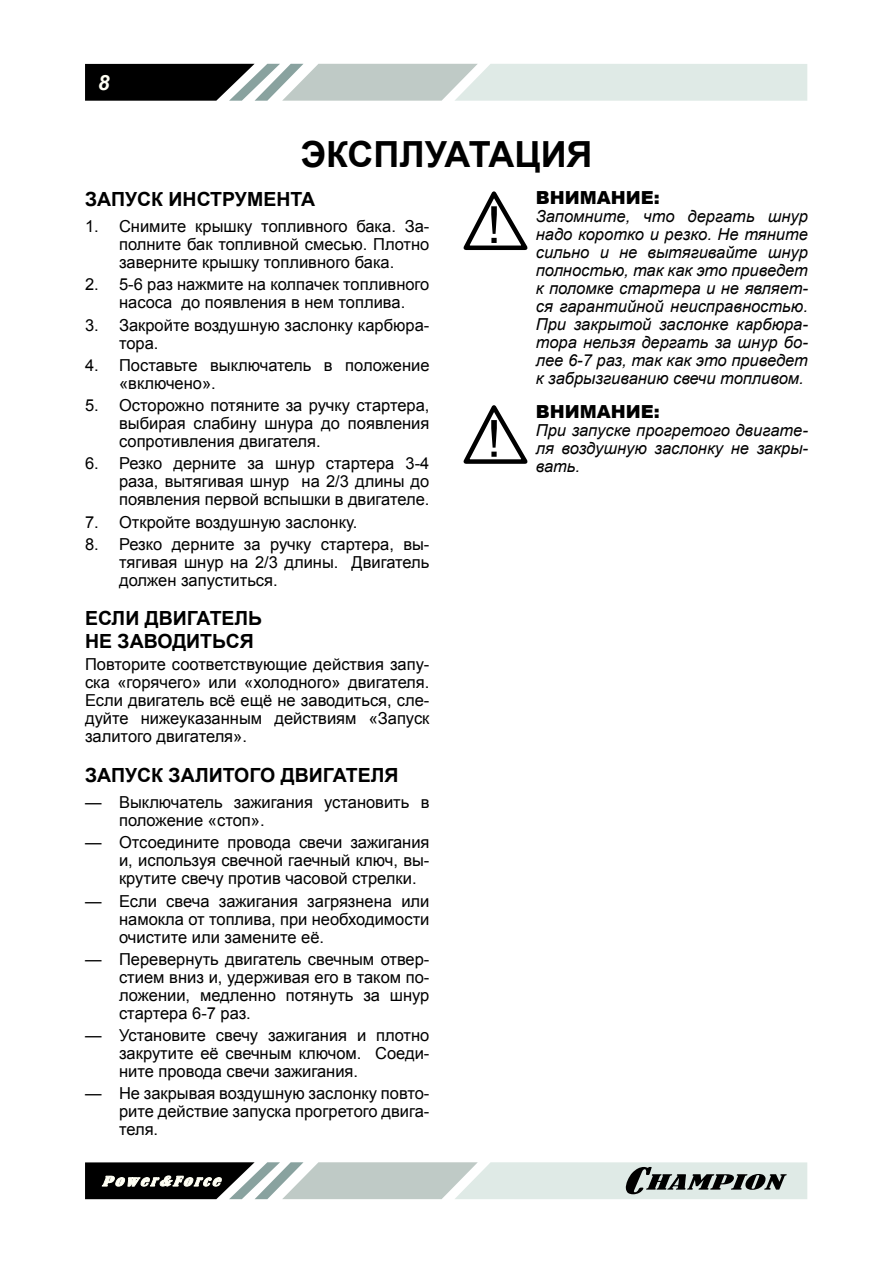
<style>
.page{position:relative;width:893px;height:1263px;background:#fff}
.page>*{position:absolute;margin:0;border:0;box-sizing:border-box;transform-origin:0 0}
.t1{font:700 36px "Arial";color:#000}
.t2{font:italic 700 21px "Arial";color:#fffff4}
.t3{font:700 19.5px/22.5px "Arial";color:#000}
.t4{font:900 18px "Arial";color:#000}
.t5{font:16.5px/18px "Arial";color:#000;text-align:justify}
.t6{font:italic 16.5px/18px "Arial";color:#000;text-align:justify}
</style>
<div class="page">
<svg style="left:85px;top:64px;width:722px;height:37px;background:#a9b1ae"></svg>
<svg style="left:85px;top:1162px;width:722px;height:37px;background:#a3aaa7"></svg>
<svg style="left:463px;top:191px;width:65px;height:59px"></svg>
<svg style="left:463px;top:405px;width:65px;height:59px"></svg>
<p class="t2" style="left:98px;top:70px;width:13px">8</p>
<h1 class="t1" style="left:301px;top:130px;width:293px">ЭКСПЛУАТАЦИЯ</h1>
<p class="t3" style="left:85px;top:188px;width:232px">ЗАПУСК ИНСТРУМЕНТА</p>
<p class="t5" style="left:119px;top:217px;width:312px;text-indent:-34px">1. Снимите крышку топливного бака. За&shy;полните бак топливной смесью. Плотно заверните крышку топливного бака.</p>
<p class="t5" style="left:85px;top:276px;width:346px;text-align:center">2. 5-6 раз нажмите на колпачек топливного насоса до появления в нем топлива.</p>
<p class="t5" style="left:119px;top:316px;width:312px;text-indent:-34px">3. Закройте воздушную заслонку карбюра&shy;тора.</p>
<p class="t5" style="left:119px;top:356px;width:312px;text-indent:-34px">4. Поставьте выключатель в положение «включено».</p>
<p class="t5" style="left:119px;top:396px;width:312px;text-indent:-34px">5. Осторожно потяните за ручку стартера, выбирая слабину шнура до появления сопротивления двигателя.</p>
<p class="t5" style="left:119px;top:455px;width:312px;text-indent:-34px">6. Резко дерните за шнур стартера 3-4 раза, вытягивая шнур на 2/3 длины до появления первой вспышки в двигателе.</p>
<p class="t5" style="left:85px;top:513px;width:274px">7. Откройте воздушную заслонку.</p>
<p class="t5" style="left:119px;top:535px;width:312px;text-indent:-34px">8. Резко дерните за ручку стартера, вы&shy;тягивая шнур на 2/3 длины. Двигатель должен запуститься.</p>
<p class="t3" style="left:85px;top:608px;width:179px">ЕСЛИ ДВИГАТЕЛЬ<br>НЕ ЗАВОДИТЬСЯ</p>
<p class="t5" style="left:85px;top:655px;width:346px">Повторите соответствующие действия запу&shy;ска «горячего» или «холодного» двигателя.<br>Если двигатель всё ещё не заводиться, сле&shy;дуйте нижеуказанным действиям «Запуск залитого двигателя».</p>
<p class="t3" style="left:85px;top:764px;width:315px">ЗАПУСК ЗАЛИТОГО ДВИГАТЕЛЯ</p>
<p class="t5" style="left:119px;top:793px;width:312px;text-indent:-34px">— Выключатель зажигания установить в положение «стоп».</p>
<p class="t5" style="left:119px;top:834px;width:312px;text-indent:-34px">— Отсоедините провода свечи зажигания и, используя свечной гаечный ключ, вы&shy;крутите свечу против часовой стрелки.</p>
<p class="t5" style="left:119px;top:892px;width:312px;text-indent:-34px">— Если свеча зажигания загрязнена или намокла от топлива, при необходимости очистите или замените её.</p>
<p class="t5" style="left:119px;top:950px;width:312px;text-indent:-34px">— Перевернуть двигатель свечным отвер&shy;стием вниз и, удерживая его в таком по&shy;ложении, медленно потянуть за шнур стартера 6-7 раз.</p>
<p class="t5" style="left:119px;top:1026px;width:312px;text-indent:-34px">— Установите свечу зажигания и плотно закрутите её свечным ключом. Соеди&shy;ните провода свечи зажигания.</p>
<p class="t5" style="left:119px;top:1085px;width:312px;text-indent:-34px">— Не закрывая воздушную заслонку повто&shy;рите действие запуска прогретого двига&shy;теля.</p>
<p class="t4" style="left:536px;top:185px;width:125px">ВНИМАНИЕ:</p>
<p class="t6" style="left:536px;top:208px;width:274px">Запомните, что дергать шнур надо коротко и резко. Не тяните сильно и не вытягивайте шнур полностью, так как это приведет к поломке стартера и не являет&shy;ся гарантийной неисправностью.<br>При закрытой заслонке карбюра&shy;тора нельзя дергать за шнур бо&shy;лее 6-7 раз, так как это приведет к забрызгиванию свечи топливом.</p>
<p class="t4" style="left:536px;top:398px;width:125px">ВНИМАНИЕ:</p>
<p class="t6" style="left:536px;top:421px;width:274px">При запуске прогретого двигате&shy;ля воздушную заслонку не закры&shy;вать.</p>
</div>
